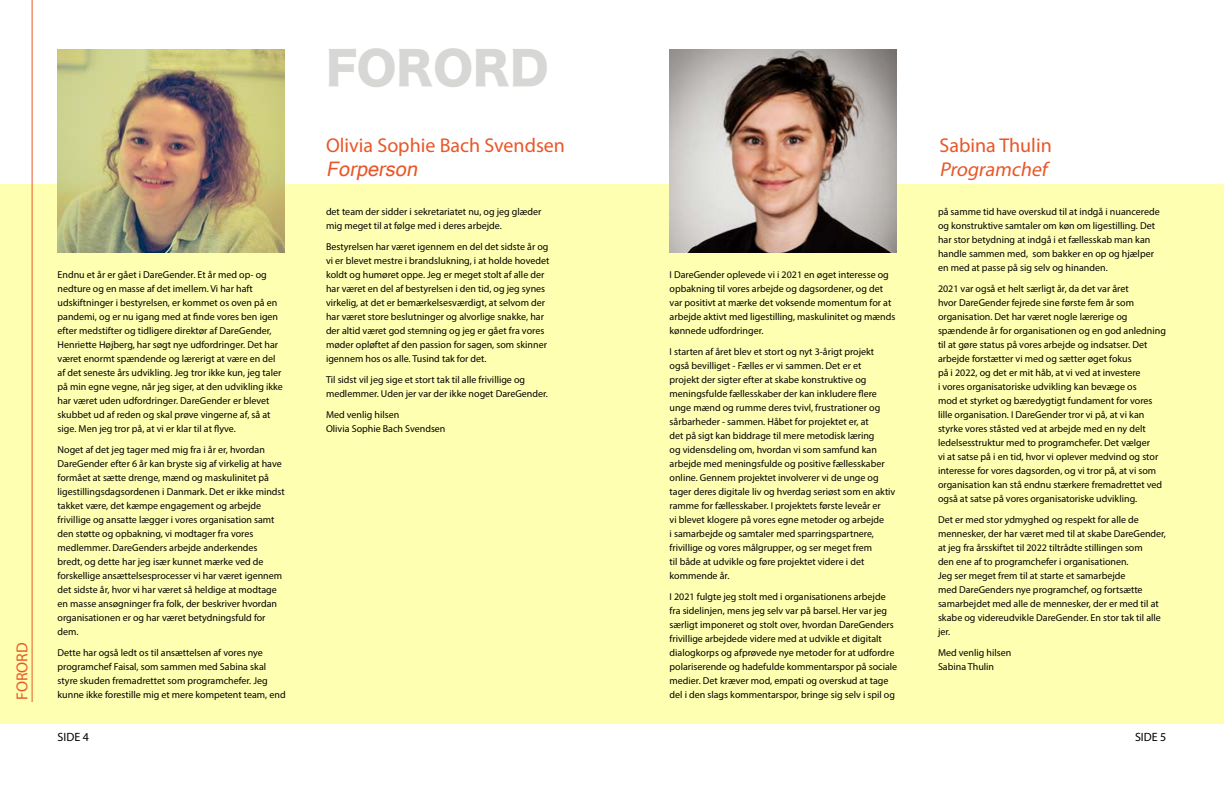
<style>
.page{position:relative;width:1224px;height:792px;background:#fff}
.page>*{position:absolute;margin:0;border:0;box-sizing:border-box;transform-origin:0 0}
.t1{font:45px "Hira Kaku Std W8";color:#d7d7d6}
.t2{font:20px "Myriad Pro";color:#e85728}
.t3{font:italic 20px "Myriad Pro";color:#e85728}
.t4{font:italic 20px "Microsoft Sans Serif";color:#e85728}
.t5{font:16px "Myriad Pro";color:#e85728}
.t6{font:12px "Myriad Pro";color:#000}
.t7{font:10px/14px "Myriad Pro";color:#000}
</style>
<div class="page">
<div style="left:0;top:185px;width:1224px;height:539px;background:#ffffb1"></div>
<hr style="left:32px;top:0;width:1px;height:702px;background:#e85728">
<img style="left:670px;top:49px;width:226px;height:204px">
<img style="left:58px;top:49px;width:226px;height:204px">
<h3 class="t5" style="left:12px;top:700px;width:59px;rotate:-90deg">FORORD</h3>
<p class="t7" style="left:58px;top:267px;width:227px">Endnu et år er gået i DareGender. Et år med op- og nedture og en masse af det imellem. Vi har haft udskiftninger i bestyrelsen, er kommet os oven på en pandemi, og er nu igang med at finde vores ben igen efter medstifter og tidligere direktør af DareGender, Henriette Højberg, har søgt nye udfordringer. Det har været enormt spændende og lærerigt at være en del af det seneste års udvikling. Jeg tror ikke kun, jeg taler på min egne vegne, når jeg siger, at den udvikling ikke har været uden udfordringer. DareGender er blevet skubbet ud af reden og skal prøve vingerne af, så at sige. Men jeg tror på, at vi er klar til at flyve.</p>
<p class="t7" style="left:58px;top:442px;width:229px">Noget af det jeg tager med mig fra i år er, hvordan DareGender efter 6 år kan bryste sig af virkelig at have formået at sætte drenge, mænd og maskulinitet på ligestillingsdagsordenen i Danmark. Det er ikke mindst takket være, det kæmpe engagement og arbejde frivillige og ansatte lægger i vores organisation samt den støtte og opbakning, vi modtager fra vores medlemmer. DareGenders arbejde anderkendes<br>bredt, og dette har jeg især kunnet mærke ved de forskellige ansættelsesprocesser vi har været igennem det sidste år, hvor vi har været så heldige at modtage en masse ansøgninger fra folk, der beskriver hvordan organisationen er og har været betydningsfuld for dem.</p>
<p class="t7" style="left:58px;top:645px;width:230px">Dette har også ledt os til ansættelsen af vores nye programchef Faisal, som sammen med Sabina skal styre skuden fremadrettet som programchefer. Jeg kunne ikke forestille mig et mere kompetent team, end</p>
<h1 class="t1" style="left:326px;top:43px;width:224px">FORORD</h1>
<h2 class="t2" style="left:326px;top:133px;width:241px">Olivia Sophie Bach Svendsen</h2>
<h2 class="t4" style="left:326px;top:157px;width:97px">Forperson</h2>
<p class="t7" style="left:326px;top:204px;width:217px">det team der sidder i sekretariatet nu, og jeg glæder mig meget til at følge med i deres arbejde.</p>
<p class="t7" style="left:326px;top:239px;width:225px">Bestyrelsen har været igennem en del det sidste år og vi er blevet mestre i brandslukning, i at holde hovedet koldt og humøret oppe. Jeg er meget stolt af alle der har været en del af bestyrelsen i den tid, og jeg synes virkelig, at det er bemærkelsesværdigt, at selvom der har været store beslutninger og alvorlige snakke, har der altid været god stemning og jeg er gået fra vores møder opløftet af den passion for sagen, som skinner igennem hos os alle. Tusind tak for det.</p>
<p class="t7" style="left:326px;top:372px;width:223px">Til sidst vil jeg sige et stort tak til alle frivillige og medlemmer. Uden jer var der ikke noget DareGender.</p>
<p class="t7" style="left:326px;top:407px;width:121px">Med venlig hilsen<br>Olivia Sophie Bach Svendsen</p>
<p class="t7" style="left:670px;top:267px;width:227px">I DareGender oplevede vi i 2021 en øget interesse og opbakning til vores arbejde og dagsordener, og det var positivt at mærke det voksende momentum for at arbejde aktivt med ligestilling, maskulinitet og mænds kønnede udfordringer.</p>
<p class="t7" style="left:670px;top:344px;width:227px">I starten af året blev et stort og nyt 3-årigt projekt også bevilliget - Fælles er vi sammen. Det er et<br>projekt der sigter efter at skabe konstruktive og meningsfulde fællesskaber der kan inkludere flere unge mænd og rumme deres tvivl, frustrationer og sårbarheder - sammen. Håbet for projektet er, at<br>det på sigt kan biddrage til mere metodisk læring<br>og vidensdeling om, hvordan vi som samfund kan arbejde med meningsfulde og positive fællesskaber online. Gennem projektet involverer vi de unge og tager deres digitale liv og hverdag seriøst som en aktiv ramme for fællesskaber. I projektets første leveår er<br>vi blevet klogere på vores egne metoder og arbejde<br>i samarbejde og samtaler med sparringspartnere, frivillige og vores målgrupper, og ser meget frem<br>til både at udvikle og føre projektet videre i det kommende år.</p>
<p class="t7" style="left:670px;top:589px;width:229px">I 2021 fulgte jeg stolt med i organisationens arbejde fra sidelinjen, mens jeg selv var på barsel. Her var jeg særligt imponeret og stolt over, hvordan DareGenders frivillige arbejdede videre med at udvikle et digitalt dialogkorps og afprøvede nye metoder for at udfordre polariserende og hadefulde kommentarspor på sociale medier. Det kræver mod, empati og overskud at tage del i den slags kommentarspor, bringe sig selv i spil og</p>
<h2 class="t2" style="left:940px;top:133px;width:114px">Sabina Thulin</h2>
<h2 class="t3" style="left:940px;top:157px;width:109px">Programchef</h2>
<p class="t7" style="left:938px;top:204px;width:223px">på samme tid have overskud til at indgå i nuancerede og konstruktive samtaler om køn om ligestilling. Det har stor betydning at indgå i et fællesskab man kan handle sammen med, som bakker en op og hjælper en med at passe på sig selv og hinanden.</p>
<p class="t7" style="left:938px;top:281px;width:229px">2021 var også et helt særligt år, da det var året<br>hvor DareGender fejrede sine første fem år som organisation. Det har været nogle lærerige og spændende år for organisationen og en god anledning til at gøre status på vores arbejde og indsatser. Det arbejde forstætter vi med og sætter øget fokus<br>på i 2022, og det er mit håb, at vi ved at investere<br>i vores organisatoriske udvikling kan bevæge os<br>mod et styrket og bæredygtigt fundament for vores lille organisation. I DareGender tror vi på, at vi kan styrke vores ståsted ved at arbejde med en ny delt ledelsesstruktur med to programchefer. Det vælger<br>vi at satse på i en tid, hvor vi oplever medvind og stor interesse for vores dagsorden, og vi tror på, at vi som organisation kan stå endnu stærkere fremadrettet ved også at satse på vores organisatoriske udvikling.</p>
<p class="t7" style="left:938px;top:512px;width:230px">Det er med stor ydmyghed og respekt for alle de mennesker, der har været med til at skabe DareGender, at jeg fra årsskiftet til 2022 tiltrådte stillingen som<br>den ene af to programchefer i organisationen.<br>Jeg ser meget frem til at starte et samarbejde<br>med DareGenders nye programchef, og fortsætte samarbejdet med alle de mennesker, der er med til at skabe og videreudvikle DareGender. En stor tak til alle jer.</p>
<p class="t7" style="left:938px;top:645px;width:75px">Med venlig hilsen<br>Sabina Thulin</p>
<p class="t6" style="left:58px;top:730px;width:33px">SIDE 4</p>
<p class="t6" style="left:1135px;top:730px;width:33px">SIDE 5</p>
</div>
